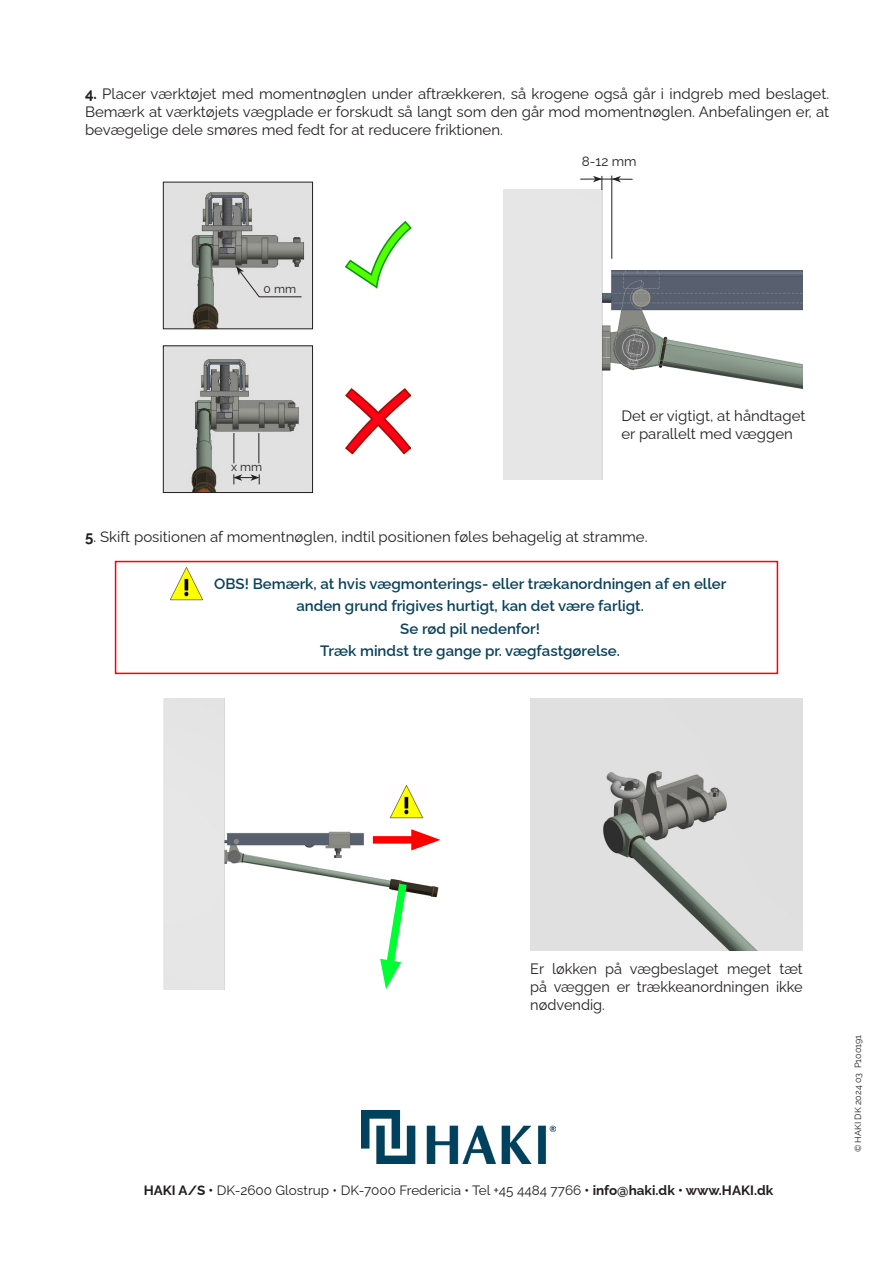
<style>
.page{position:relative;width:893px;height:1263px;background:#fff}
.page>*{position:absolute;margin:0;border:0;box-sizing:border-box;transform-origin:0 0}
.t1{font:15px/18px "Raleway";color:#231f20;text-align:justify}
.t2{font:600 15px/22.5px "Raleway";color:#0a425c;text-align:center}
.t3{font:13.5px "Raleway";color:#231f20}
.t4{font:12px "Raleway";color:#231f20}
.t5{font:9px "Raleway";color:#231f20}
.s1{font-weight:700}
</style>
<div class="page">
<img style="left:361px;top:1110px;width:195px;height:53px">
<img style="left:503px;top:190px;width:300px;height:289px">
<img style="left:170px;top:567px;width:33px;height:34px">
<img style="left:345px;top:221px;width:67px;height:68px">
<img style="left:345px;top:388px;width:65px;height:67px">
<img style="left:165px;top:184px;width:146px;height:143px">
<div style="left:163px;top:182px;width:150px;height:147px;border:1px solid #231f20"></div>
<img style="left:165px;top:347px;width:146px;height:144px">
<div style="left:163px;top:345px;width:150px;height:148px;border:1px solid #231f20"></div>
<img style="left:530px;top:699px;width:273px;height:251px">
<img style="left:163px;top:699px;width:276px;height:290px">
<div style="left:373px;top:836px;width:50px;height:8px;background:#f00"></div>
<svg style="left:411px;top:829px;width:29px;height:21px"></svg>
<img style="left:390px;top:784px;width:34px;height:34px">
<svg style="left:380px;top:876px;width:32px;height:113px"></svg>
<svg style="left:236px;top:266px;width:24px;height:31px"></svg>
<hr style="left:259px;top:297px;width:43px;height:1px;background:#231f20">
<hr style="left:234px;top:433px;width:1px;height:30px;background:#231f20">
<hr style="left:259px;top:433px;width:1px;height:30px;background:#231f20">
<svg style="left:233px;top:474px;width:27px;height:10px"></svg>
<hr style="left:611px;top:176px;width:1px;height:83px;background:#231f20">
<svg style="left:580px;top:176px;width:53px;height:14px"></svg>
<div style="left:115px;top:561px;width:663px;height:113px;border:2px solid #f00"></div>
<p class="t1" style="left:85px;top:83px;width:746px"><span class="s1">4.</span> Placer værktøjet med momentnøglen under aftrækkeren, så krogene også går i indgreb med beslaget.<br>Bemærk at værktøjets vægplade er forskudt så langt som den går mod momentnøglen. Anbefalingen er, at bevægelige dele smøres med fedt for at reducere friktionen.</p>
<p class="t4" style="left:264px;top:279px;width:34px">0 mm</p>
<p class="t4" style="left:231px;top:457px;width:33px">x mm</p>
<p class="t3" style="left:582px;top:151px;width:56px">8-12 mm</p>
<p class="t1" style="left:621px;top:405px;width:185px">Det er vigtigt, at håndtaget er parallelt med væggen</p>
<p class="t1" style="left:85px;top:526px;width:564px"><span class="s1">5</span>. Skift positionen af momentnøglen, indtil positionen føles behagelig at stramme.</p>
<p class="t2" style="left:214px;top:570px;width:514px">OBS! Bemærk, at hvis vægmonterings- eller trækanordningen af en eller anden grund frigives hurtigt, kan det være farligt.<br>Se rød pil nedenfor!<br>Træk mindst tre gange pr. vægfastgørelse.</p>
<p class="t1" style="left:530px;top:958px;width:274px">Er løkken på vægbeslaget meget tæt på væggen er trækkeanordningen ikke nødvendig.</p>
<p class="t3" style="left:144px;top:1179px;width:631px"><span class="s1">HAKI A/S •</span> DK-2600 Glostrup • DK-7000 Fredericia • Tel +45 4484 7766 <span class="s1">• info@haki.dk • www.HAKI.dk</span></p>
<p class="t5" style="left:851px;top:1152px;width:119px;rotate:-90deg">© HAKI DK 2024 03 P100191</p>
</div>
